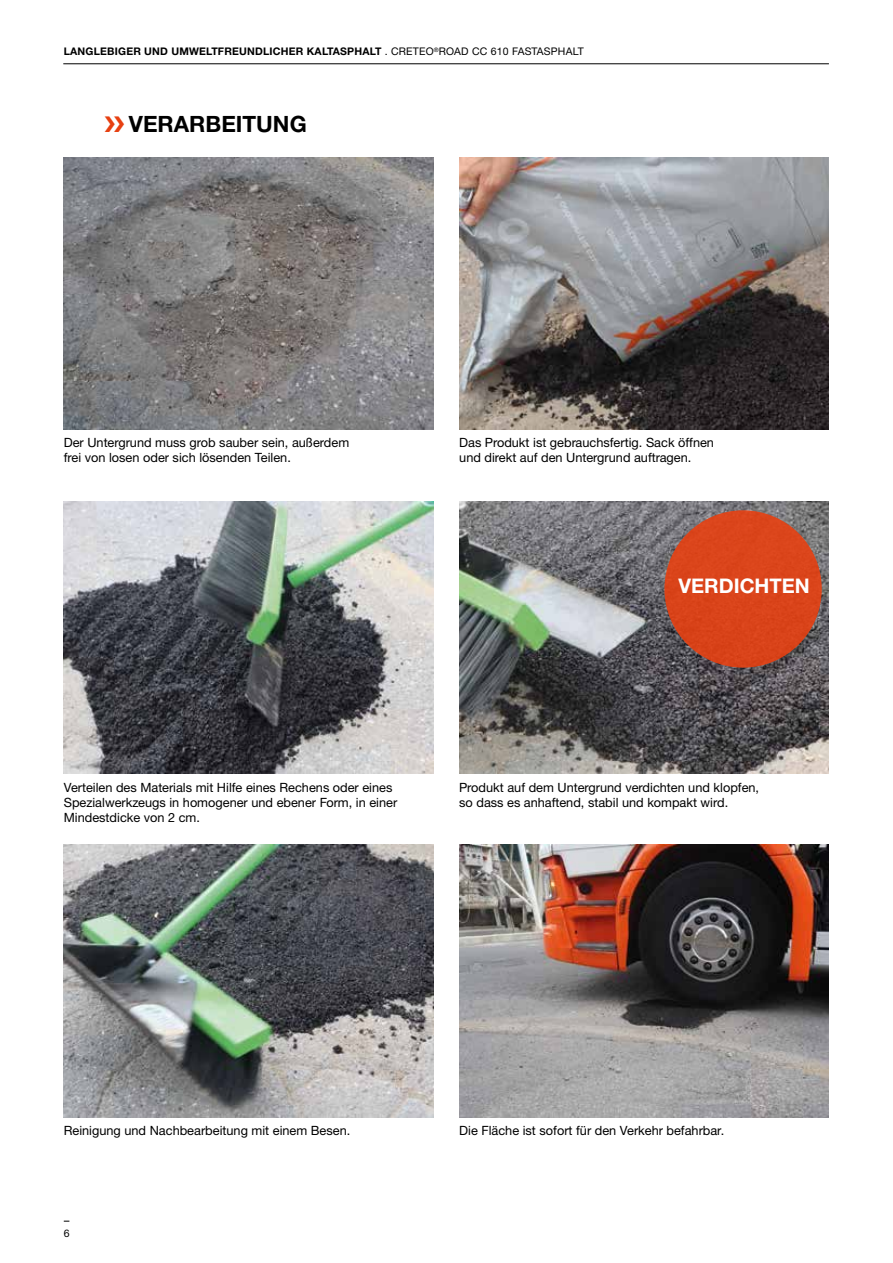
<style>
.page{position:relative;width:893px;height:1263px;background:#fff}
.page>*{position:absolute;margin:0;border:0;box-sizing:border-box;transform-origin:0 0}
.t1{font:700 22.5px "Helvetica Neue LTW1 G";color:#000}
.t2{font:700 20.1px "Helvetica Neue LTW1 G";color:#fff}
.t3{font:12.75px/15.3px "Helvetica Neue LTW1 G";color:#000}
.t4{font:700 10.5px "Helvetica Neue LTW1 G";letter-spacing:.02em;color:#000}
.t5{font:10.5px "Helvetica Neue LTW1 G";color:#000}
.s1{font-weight:400}
</style>
<div class="page">
<hr style="left:63px;top:63px;width:766px;height:1px;background:#000">
<img style="left:64px;top:157px;width:370px;height:272px">
<img style="left:64px;top:502px;width:370px;height:272px">
<img style="left:64px;top:845px;width:370px;height:272px">
<img style="left:459px;top:157px;width:370px;height:272px">
<img style="left:459px;top:502px;width:370px;height:272px">
<img style="left:459px;top:845px;width:370px;height:272px">
<div style="left:664px;top:510px;width:158px;height:158px;background:#da441a;border-radius:50%"></div>
<p class="t4" style="left:64px;top:45px;width:521px">LANGLEBIGER UND UMWELTFREUNDLICHER KALTASPHALT <span class="s1">. CRETEO</span><sup>®</sup><span class="s1">ROAD CC 610 FASTASPHALT</span></p>
<h1 class="t1" style="left:129px;top:110px;width:179px">VERARBEITUNG</h1>
<p class="t3" style="left:64px;top:435px;width:287px">Der Untergrund muss grob sauber sein, außerdem frei von losen oder sich lösenden Teilen.</p>
<p class="t3" style="left:459px;top:435px;width:256px">Das Produkt ist gebrauchsfertig. Sack öffnen und direkt auf den Untergrund auftragen.</p>
<h2 class="t2" style="left:678px;top:574px;width:133px">VERDICHTEN</h2>
<p class="t3" style="left:64px;top:779px;width:335px">Verteilen des Materials mit Hilfe eines Rechens oder eines<br>Spezialwerkzeugs in homogener und ebener Form, in einer<br>Mindestdicke von 2 cm.</p>
<p class="t3" style="left:459px;top:779px;width:301px">Produkt auf dem Untergrund verdichten und klopfen, so dass es anhaftend, stabil und kompakt wird.</p>
<p class="t3" style="left:64px;top:1122px;width:288px">Reinigung und Nachbearbeitung mit einem Besen.</p>
<p class="t5" style="left:64px;top:1227px;width:7px">6</p>
<p class="t3" style="left:459px;top:1122px;width:267px">Die Fläche ist sofort für den Verkehr befahrbar.</p>
</div>
